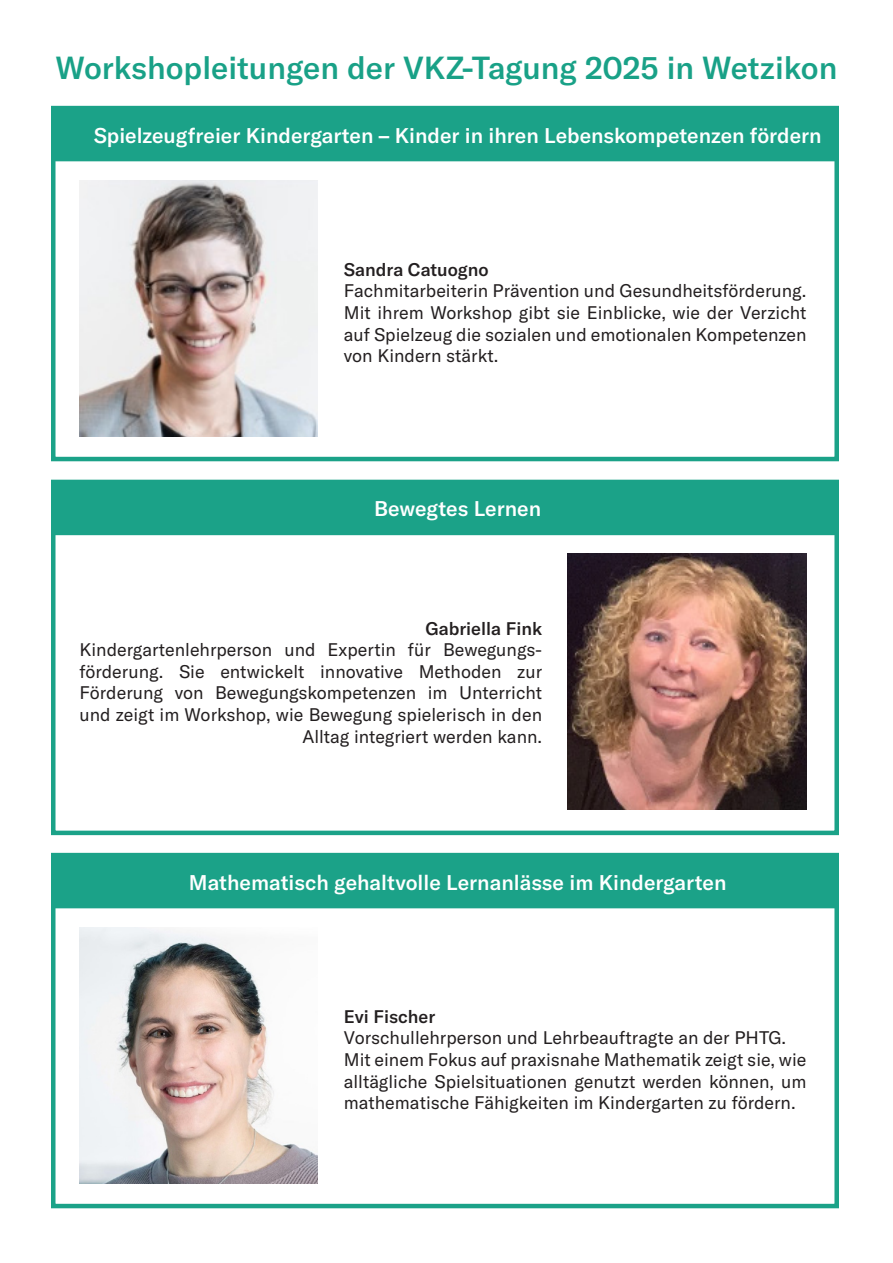
<style>
.page{position:relative;width:893px;height:1263px;background:#fff}
.page>*{position:absolute;margin:0;border:0;box-sizing:border-box;transform-origin:0 0}
.t1{font:500 31.5px "GT America";color:#19a187}
.t2{font:500 21px "GT America";color:#fff}
.Paragraph_Style_1{font:18px/21.6px "GT America";color:#231f20;text-align:justify}
.Paragraph_Style_1-2{font:500 18px "GT America";color:#231f20}
</style>
<div class="page">
<div style="left:52px;top:107px;width:785px;height:54px;background:#1ba288"></div>
<img style="left:79px;top:180px;width:239px;height:256px">
<div style="left:51px;top:106px;width:788px;height:355px;border:4px solid #1ba288"></div>
<div style="left:52px;top:854px;width:785px;height:54px;background:#1ba288"></div>
<img style="left:79px;top:927px;width:239px;height:256px">
<div style="left:51px;top:853px;width:788px;height:355px;border:4px solid #1ba288"></div>
<div style="left:52px;top:481px;width:785px;height:54px;background:#1ba288"></div>
<img style="left:567px;top:553px;width:239px;height:257px">
<div style="left:51px;top:480px;width:788px;height:355px;border:4px solid #1ba288"></div>
<p class="t1" style="left:56px;top:49px;width:783px">Workshopleitungen der VKZ-Tagung 2025 in Wetzikon</p>
<p class="t2" style="left:94px;top:122px;width:729px">Spielzeugfreier Kindergarten – Kinder in ihren Lebenskompetenzen fördern</p>
<p class="Paragraph_Style_1-2" style="left:344px;top:259px;width:146px">Sandra Catuogno</p>
<p class="Paragraph_Style_1" style="left:344px;top:280px;width:464px">Fachmitarbeiterin Prävention und Gesundheitsförderung.<br>Mit ihrem Workshop gibt sie Einblicke, wie der Verzicht auf Spielzeug die sozialen und emotionalen Kompetenzen von Kindern stärkt.</p>
<p class="t2" style="left:374px;top:496px;width:169px">Bewegtes Lernen</p>
<p class="Paragraph_Style_1-2" style="left:425px;top:617px;width:118px">Gabriella Fink</p>
<p class="Paragraph_Style_1" style="left:80px;top:639px;width:464px;text-align:right">Kindergartenlehrperson und Expertin für Bewegungs&shy;förderung. Sie entwickelt innovative Methoden zur Förderung von Bewegungskompetenzen im Unterricht und zeigt im Workshop, wie Bewegung spielerisch in den Alltag integriert werden kann.</p>
<p class="t2" style="left:189px;top:869px;width:539px">Mathematisch gehaltvolle Lernanlässe im Kindergarten</p>
<p class="Paragraph_Style_1-2" style="left:344px;top:1005px;width:93px">Evi Fischer</p>
<p class="Paragraph_Style_1" style="left:344px;top:1027px;width:444px">Vorschullehrperson und Lehrbeauftragte an der PHTG.</p>
<p class="Paragraph_Style_1" style="left:344px;top:1049px;width:464px">Mit einem Fokus auf praxisnahe Mathematik zeigt sie, wie alltägliche Spielsituationen genutzt werden können, um mathematische Fähigkeiten im Kindergarten zu fördern.</p>
</div>
